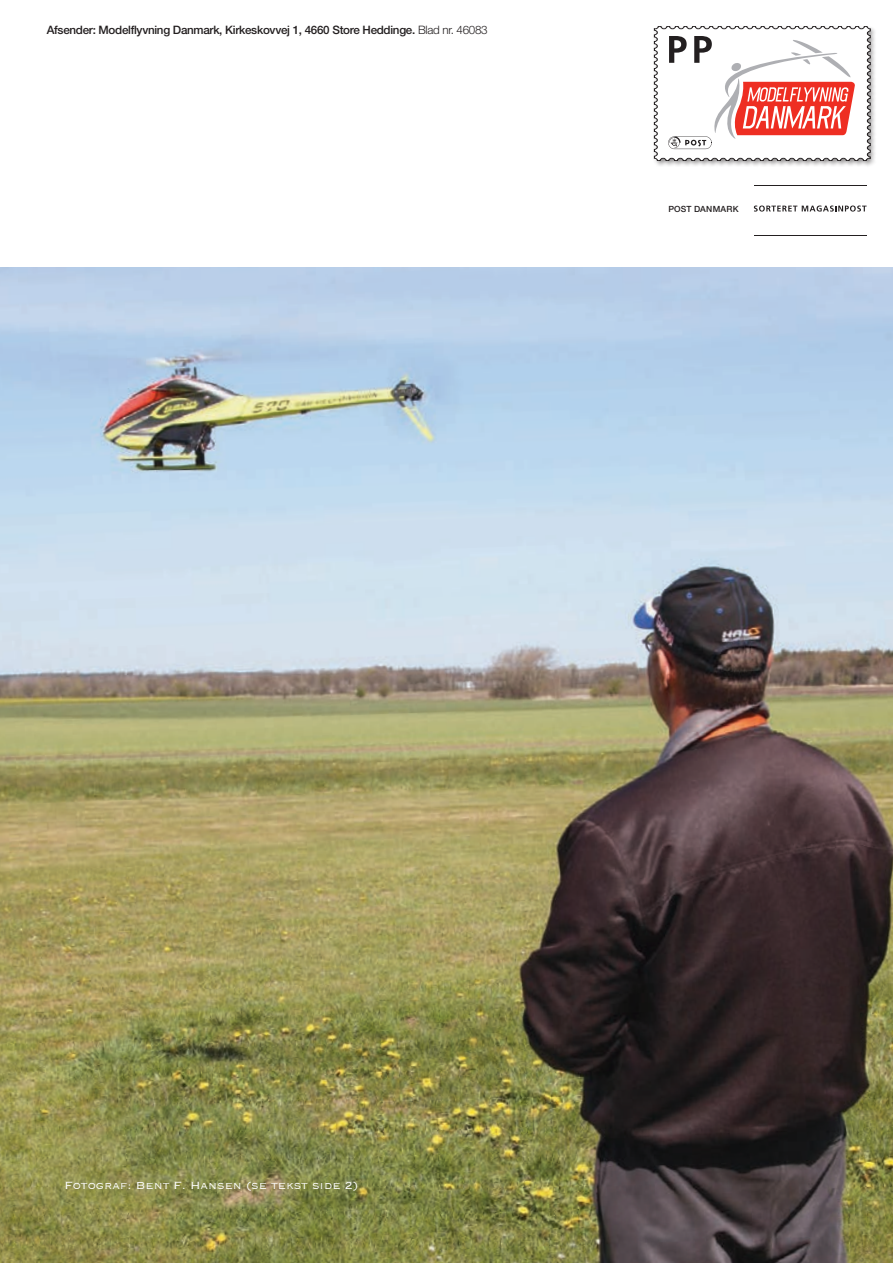
<style>
.page{position:relative;width:893px;height:1263px;background:#fff}
.page>*{position:absolute;margin:0;border:0;box-sizing:border-box;transform-origin:0 0}
.t1{font:300 13.5px "Copperplate";color:#fff}
.t2{font:500 11.7px "Helvetica Neue LT Std";letter-spacing:-.025em;color:#231f20}
.t3{font:500 8.55px "Helvetica Neue LT Std";letter-spacing:.025em;color:#231f20}
.s1{font-weight:300}
</style>
<div class="page">
<img style="left:0;top:268px;width:893px;height:995px">
<svg style="left:754px;top:205px;width:113px;height:7px"></svg>
<hr style="left:754px;top:185px;width:113px;height:1px;background:#231f20">
<hr style="left:754px;top:235px;width:113px;height:1px;background:#231f20">
<div style="left:652px;top:24px;width:225px;height:143px;background:#231f20;opacity:.5"></div>
<svg style="left:654px;top:27px;width:216px;height:133px"></svg>
<p class="t2" style="left:47px;top:23px;width:442px">Afsender: Modelflyvning Danmark, Kirkeskovvej 1, 4660 Store Heddinge. <span class="s1">Blad nr. 46083</span></p>
<p class="t3" style="left:668px;top:204px;width:72px">POST DANMARK</p>
<p class="t1" style="left:64px;top:1176px;width:295px">Fotograf: Bent F. Hansen (se tekst side 2)</p>
</div>
